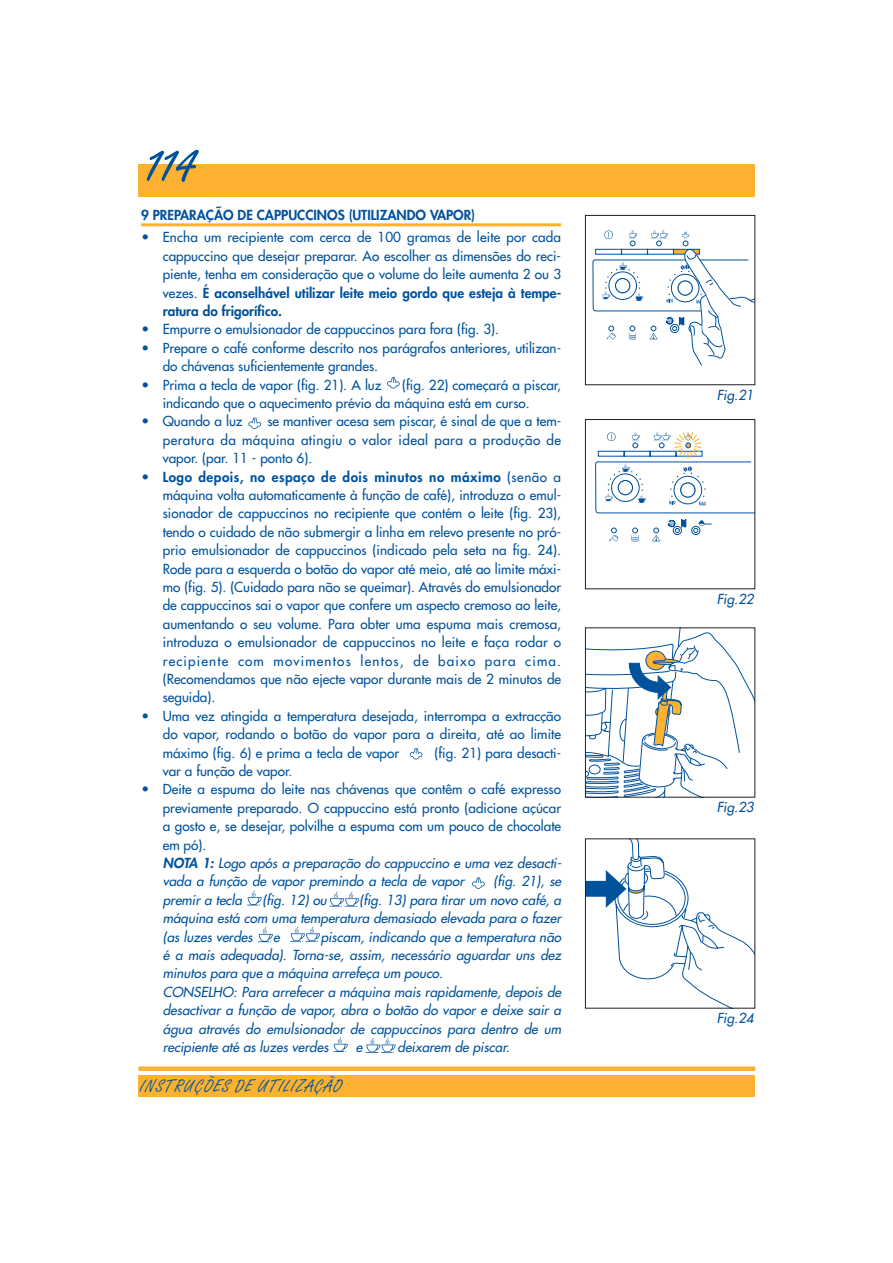
<style>
.page{position:relative;width:893px;height:1263px;background:#fff}
.page>*{position:absolute;margin:0;border:0;box-sizing:border-box;transform-origin:0 0}
.t1{font:60px "Freestyle Script";color:#00529c}
.t2{font:18px "Freestyle Script";letter-spacing:.065em;color:#00529c}
.t3{font:13.5px/18.5px "Futura";color:#00529c;text-align:justify}
.t4{font:italic 13.5px/18.5px "Futura";color:#00529c;text-align:justify}
.t5{font:800 13.5px "Futura";color:#00529c}
.s1{font-weight:800}
.s2{font-weight:800;font-style:italic}
.s3{font-style:italic}
</style>
<div class="page">
<div style="left:138px;top:1075px;width:617px;height:21px;background:#fcb131"></div>
<div style="left:138px;top:164px;width:617px;height:33px;background:#fcb131"></div>
<div style="left:138px;top:1066px;width:617px;height:5px;background:#fcb131"></div>
<hr style="left:141px;top:223px;width:420px;height:3px;background:#fcb131">
<svg style="left:592px;top:230px;width:161px;height:135px"></svg>
<div style="left:585px;top:215px;width:170px;height:170px;border:1px solid #231f20"></div>
<svg style="left:595px;top:432px;width:158px;height:109px"></svg>
<div style="left:585px;top:419px;width:170px;height:170px;border:1px solid #231f20"></div>
<svg style="left:587px;top:629px;width:166px;height:167px"></svg>
<div style="left:585px;top:627px;width:170px;height:171px;border:1px solid #231f20"></div>
<svg style="left:587px;top:840px;width:166px;height:167px"></svg>
<svg style="left:258px;top:927px;width:15px;height:15px"></svg>
<svg style="left:329px;top:892px;width:30px;height:15px"></svg>
<svg style="left:247px;top:891px;width:14px;height:14px"></svg>
<svg style="left:290px;top:927px;width:30px;height:15px"></svg>
<svg style="left:248px;top:417px;width:13px;height:12px"></svg>
<svg style="left:387px;top:377px;width:12px;height:12px"></svg>
<svg style="left:366px;top:1038px;width:29px;height:15px"></svg>
<svg style="left:333px;top:1037px;width:15px;height:15px"></svg>
<svg style="left:410px;top:748px;width:12px;height:11px"></svg>
<svg style="left:472px;top:877px;width:12px;height:12px"></svg>
<h1 class="t1" style="left:146px;top:143px;width:53px">114</h1>
<p class="t5" style="left:141px;top:208px;width:335px">9 PREPARAÇÃO DE CAPPUCCINOS (UTILIZANDO VAPOR)</p>
<p class="t3" style="left:163px;top:229px;width:400px;text-indent:-21px">• Encha um recipiente com cerca de 100 gramas de leite por cada cappuccino que desejar preparar. Ao escolher as dimensões do reci&shy;piente, tenha em consideração que o volume do leite aumenta 2 ou 3 vezes. <span class="s1">É aconselhável utilizar leite meio gordo que esteja à tempe&shy;ratura do frigorífico.</span></p>
<p class="t3" style="left:141px;top:321px;width:359px">• Empurre o emulsionador de cappuccinos para fora (fig. 3).</p>
<p class="t3" style="left:163px;top:340px;width:400px;text-indent:-21px">• Prepare o café conforme descrito nos parágrafos anteriores, utilizan&shy;do chávenas suficientemente grandes.</p>
<p class="t3" style="left:141px;top:376px;width:241px">• Prima a tecla de vapor (fig. 21). A luz</p>
<p class="t3" style="left:163px;top:376px;width:400px;text-indent:239px">(fig. 22) começará a piscar, indicando que o aquecimento prévio da máquina está em curso.</p>
<p class="t3" style="left:141px;top:413px;width:103px">• Quando a luz</p>
<p class="t3" style="left:163px;top:413px;width:400px;text-indent:105px">se mantiver acesa sem piscar, é sinal de que a tem&shy;peratura da máquina atingiu o valor ideal para a produção de vapor. (par. 11 - ponto 6).</p>
<p class="t3" style="left:163px;top:468px;width:400px;text-indent:-21px">• <span class="s1">Logo depois, no espaço de dois minutos no máximo</span> (senão a máquina volta automaticamente à função de café), introduza o emul&shy;sionador de cappuccinos no recipiente que contém o leite (fig. 23), tendo o cuidado de não submergir a linha em relevo presente no pró&shy;prio emulsionador de cappuccinos (indicado pela seta na fig. 24).<br>Rode para a esquerda o botão do vapor até meio, até ao limite máxi&shy;mo (fig. 5). (Cuidado para não se queimar). Através do emulsionador de cappuccinos sai o vapor que confere um aspecto cremoso ao leite, aumentando o seu volume. Para obter uma espuma mais cremosa, introduza o emulsionador de cappuccinos no leite e faça rodar o recipiente com movimentos lentos, de baixo para cima. (Recomendamos que não ejecte vapor durante mais de 2 minutos de seguida).</p>
<p class="t3" style="left:163px;top:708px;width:400px;text-indent:-21px">• Uma vez atingida a temperatura desejada, interrompa a extracção do vapor, rodando o botão do vapor para a direita, até ao limite máximo (fig. 6) e prima a tecla de vapor</p>
<p class="t3" style="left:434px;top:744px;width:128px">(fig. 21) para desacti-</p>
<p class="t3" style="left:163px;top:763px;width:131px">var a função de vapor.</p>
<p class="t3" style="left:163px;top:781px;width:400px;text-align:left;text-indent:-21px">• Deite a espuma do leite nas chávenas que contêm o café expresso previamente preparado. O cappuccino está pronto (adicione açúcar a gosto e, se desejar, polvilhe a espuma com um pouco de chocolate em pó).<br><span class="s2">NOTA 1:</span> <span class="s3">Logo após a preparação do cappuccino e uma vez desacti&shy;vada a função de vapor premindo a tecla de vapor</span></p>
<p class="t4" style="left:493px;top:873px;width:69px">(fig. 21), se</p>
<p class="t4" style="left:163px;top:892px;width:81px">premir a tecla</p>
<p class="t4" style="left:262px;top:892px;width:66px">(fig. 12) ou</p>
<p class="t4" style="left:163px;top:892px;width:400px;text-indent:197px">(fig. 13) para tirar um novo café, a máquina está com uma temperatura demasiado elevada para o fazer (as luzes verdes</p>
<p class="t4" style="left:163px;top:928px;width:400px;text-align:left;text-indent:158px">piscam, indicando que a temperatura não é a mais adequada). Torna-se, assim, necessário aguardar uns dez minutos para que a máquina arrefeça um pouco.<br>CONSELHO: Para arrefecer a máquina mais rapidamente, depois de desactivar a função de vapor, abra o botão do vapor e deixe sair a água através do emulsionador de cappuccinos para dentro de um recipiente até as luzes verdes</p>
<p class="t4" style="left:273px;top:928px;width:8px">e</p>
<p class="t4" style="left:356px;top:1039px;width:8px">e</p>
<p class="t4" style="left:397px;top:1039px;width:114px">deixarem de piscar.</p>
<h2 class="t2" style="left:140px;top:1080px;width:203px">INSTRUÇÕES DE UTILIZAÇÃO</h2>
<p class="t4" style="left:717px;top:387px;width:38px">Fig.21</p>
<p class="t4" style="left:717px;top:591px;width:38px">Fig.22</p>
<p class="t4" style="left:717px;top:799px;width:38px">Fig.23</p>
<p class="t4" style="left:717px;top:1010px;width:38px">Fig.24</p>
</div>
